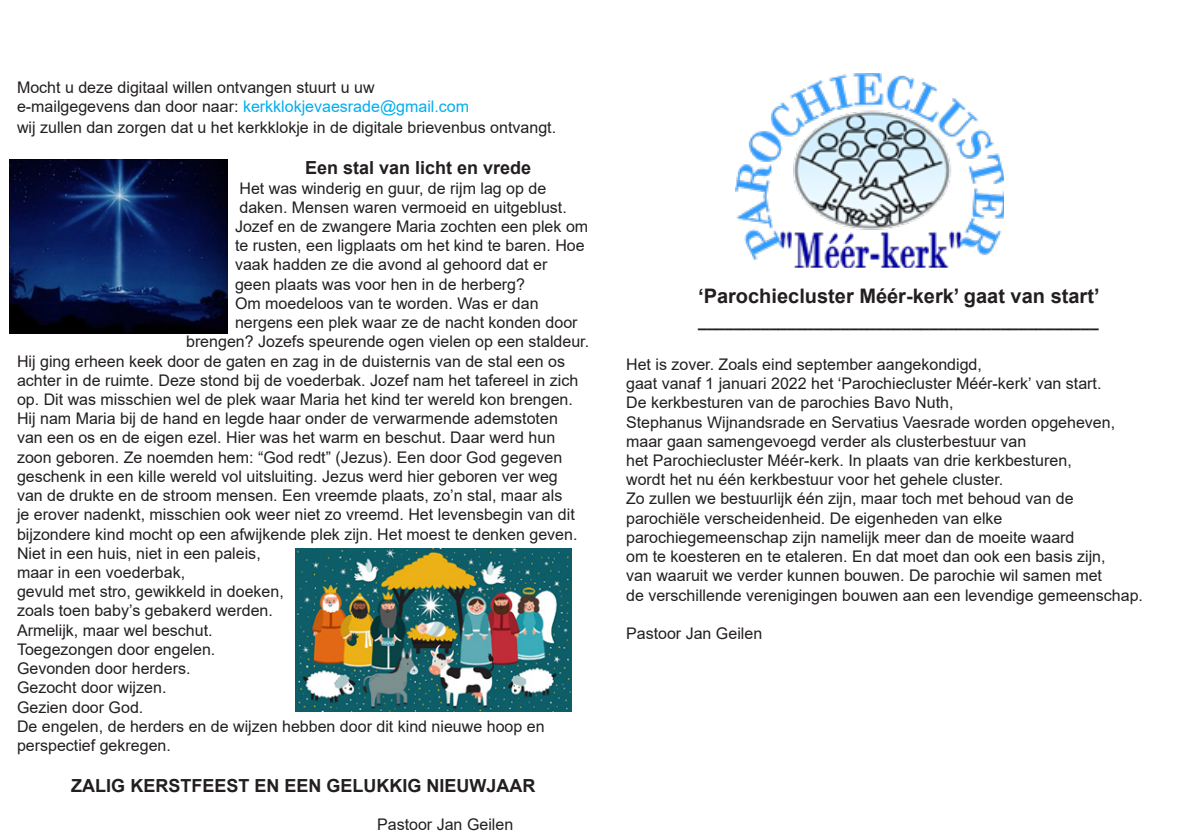
<style>
.page{position:relative;width:1191px;height:840px;background:#fff}
.page>*{position:absolute;margin:0;border:0;box-sizing:border-box;transform-origin:0 0}
.t1{font:700 20px "Arial";color:#231f20}
.t2{font:700 18px "Arial";color:#231f20}
.t3{font:16px/19.2px "Arial";color:#231f20}
.t4{font:700 16px "Arial";color:#231f20}
.s1{color:#00aeef}
</style>
<div class="page">
<img style="left:10px;top:160px;width:218px;height:173px">
<img style="left:295px;top:548px;width:276px;height:162px">
<img style="left:736px;top:73px;width:267px;height:194px">
<p class="t3" style="left:17px;top:77px;width:453px">Mocht u deze digitaal willen ontvangen stuurt u uw e-mailgegevens dan door naar: <span class="s1">kerkklokjevaesrade@gmail.com</span></p>
<p class="t3" style="left:17px;top:118px;width:540px">wij zullen dan zorgen dat u het kerkklokje in de digitale brievenbus ontvangt.</p>
<p class="t2" style="left:305px;top:155px;width:228px">Een stal van licht en vrede</p>
<p class="t3" style="left:239px;top:178px;width:308px">Het was winderig en guur, de rijm lag op de</p>
<p class="t3" style="left:239px;top:197px;width:329px">daken. Mensen waren vermoeid en uitgeblust.</p>
<p class="t3" style="left:235px;top:216px;width:355px">Jozef en de zwangere Maria zochten een plek om</p>
<p class="t3" style="left:235px;top:236px;width:351px">te rusten, een ligplaats om het kind te baren. Hoe</p>
<p class="t3" style="left:235px;top:255px;width:314px">vaak hadden ze die avond al gehoord dat er</p>
<p class="t3" style="left:235px;top:274px;width:291px">geen plaats was voor hen in de herberg?</p>
<p class="t3" style="left:235px;top:293px;width:305px">Om moedeloos van te worden. Was er dan</p>
<p class="t3" style="left:235px;top:312px;width:344px">nergens een plek waar ze de nacht konden door</p>
<p class="t3" style="left:186px;top:332px;width:404px">brengen? Jozefs speurende ogen vielen op een staldeur.</p>
<p class="t3" style="left:17px;top:351px;width:549px">Hij ging erheen keek door de gaten en zag in de duisternis van de stal een os</p>
<p class="t3" style="left:17px;top:370px;width:563px">achter in de ruimte. Deze stond bij de voederbak. Jozef nam het tafereel in zich</p>
<p class="t3" style="left:17px;top:389px;width:557px">op. Dit was misschien wel de plek waar Maria het kind ter wereld kon brengen.</p>
<p class="t3" style="left:17px;top:408px;width:542px">Hij nam Maria bij de hand en legde haar onder de verwarmende ademstoten</p>
<p class="t3" style="left:17px;top:428px;width:540px">van een os en de eigen ezel. Hier was het warm en beschut. Daar werd hun</p>
<p class="t3" style="left:17px;top:447px;width:547px">zoon geboren. Ze noemden hem: “God redt” (Jezus). Een door God gegeven</p>
<p class="t3" style="left:17px;top:466px;width:542px">geschenk in een kille wereld vol uitsluiting. Jezus werd hier geboren ver weg</p>
<p class="t3" style="left:17px;top:485px;width:547px">van de drukte en de stroom mensen. Een vreemde plaats, zo’n stal, maar als</p>
<p class="t3" style="left:17px;top:504px;width:559px">je erover nadenkt, misschien ook weer niet zo vreemd. Het levensbegin van dit</p>
<p class="t3" style="left:17px;top:524px;width:562px">bijzondere kind mocht op een afwijkende plek zijn. Het moest te denken geven.</p>
<p class="t3" style="left:17px;top:543px;width:245px">Niet in een huis, niet in een paleis,</p>
<p class="t3" style="left:17px;top:562px;width:170px">maar in een voederbak,</p>
<p class="t3" style="left:17px;top:581px;width:268px">gevuld met stro, gewikkeld in doeken,</p>
<p class="t3" style="left:17px;top:600px;width:257px">zoals toen baby’s gebakerd werden.</p>
<p class="t3" style="left:17px;top:620px;width:197px">Armelijk, maar wel beschut.</p>
<p class="t3" style="left:17px;top:639px;width:200px">Toegezongen door engelen.</p>
<p class="t3" style="left:17px;top:658px;width:175px">Gevonden door herders.</p>
<p class="t3" style="left:17px;top:677px;width:151px">Gezocht door wijzen.</p>
<p class="t3" style="left:17px;top:696px;width:128px">Gezien door God.</p>
<p class="t3" style="left:17px;top:716px;width:529px">De engelen, de herders en de wijzen hebben door dit kind nieuwe hoop en perspectief gekregen.</p>
<p class="t2" style="left:71px;top:772px;width:466px">ZALIG KERSTFEEST EN EEN GELUKKIG NIEUWJAAR</p>
<p class="t3" style="left:377px;top:814px;width:138px">Pastoor Jan Geilen</p>
<p class="t1" style="left:698px;top:281px;width:403px">‘Parochiecluster Méér-kerk’ gaat van start’</p>
<p class="t4" style="left:698px;top:309px;width:402px">_____________________________________________</p>
<p class="t3" style="left:626px;top:354px;width:490px">Het is zover. Zoals eind september aangekondigd,<br>gaat vanaf 1 januari 2022 het ‘Parochiecluster Méér-kerk’ van start.<br>De kerkbesturen van de parochies Bavo Nuth,<br>Stephanus Wijnandsrade en Servatius Vaesrade worden opgeheven, maar gaan samengevoegd verder als clusterbestuur van<br>het Parochiecluster Méér-kerk. In plaats van drie kerkbesturen,<br>wordt het nu één kerkbestuur voor het gehele cluster.</p>
<p class="t3" style="left:626px;top:489px;width:518px">Zo zullen we bestuurlijk één zijn, maar toch met behoud van de parochiële verscheidenheid. De eigenheden van elke parochiegemeenschap zijn namelijk meer dan de moeite waard<br>om te koesteren en te etaleren. En dat moet dan ook een basis zijn,<br>van waaruit we verder kunnen bouwen. De parochie wil samen met<br>de verschillende verenigingen bouwen aan een levendige gemeenschap.</p>
<p class="t3" style="left:626px;top:623px;width:138px">Pastoor Jan Geilen</p>
</div>
